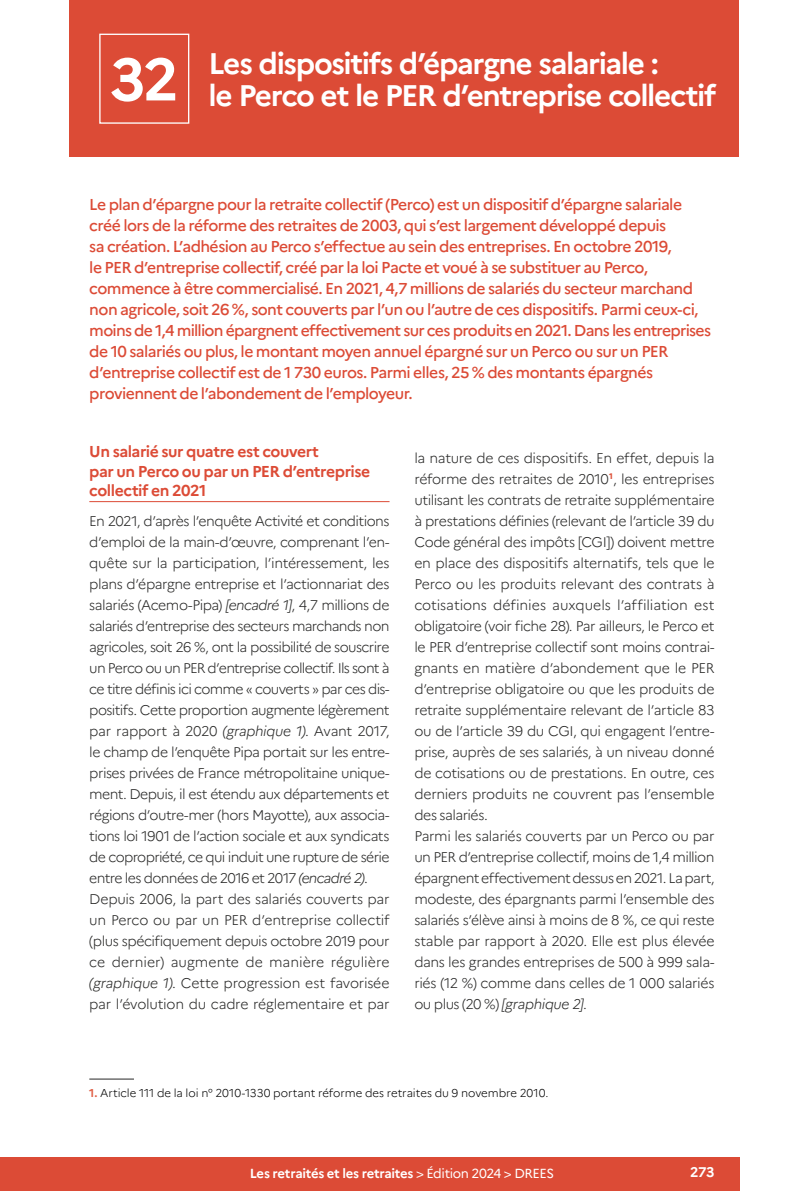
<style>
.page{position:relative;width:794px;height:1191px;background:#fff}
.page>*{position:absolute;margin:0;border:0;box-sizing:border-box;transform-origin:0 0}
.Fiche_num{font:700 59.5px "Marianne";color:#fff}
.Titre_1__Titre_fiche{font:700 29.75px/32.4px "Marianne";letter-spacing:-.045em;color:#fff}
.Chapô{font:500 15.75px/21px "Marianne";letter-spacing:-.04em;color:#dc4b36}
.Titre_2__Inter{font:700 15.75px/19.2px "Marianne";letter-spacing:-.03em;color:#dc4b36}
.Texte{font:300 14px/21px "Marianne";letter-spacing:-.025em;color:#272726;text-align:justify}
.t1{font:700 14px "Marianne";color:#fff}
.t2{font:700 13.12px "Marianne";letter-spacing:-.025em;color:#fff}
.t3{font:300 11.38px "Marianne";letter-spacing:-.005em;color:#000}
.s1{font-style:italic}
.s2{font-weight:700;color:#e06046}
.s3{font-weight:400}
</style>
<div class="page">
<div style="left:0;top:1157px;width:739px;height:34px;background:#dc4b36"></div>
<div style="left:69px;top:0;width:670px;height:156px;background:#dc4b36"></div>
<div style="left:99px;top:34px;width:90px;height:90px;border:1px solid #fff"></div>
<hr style="left:89px;top:1078px;width:45px;height:1px;background:#272726">
<hr style="left:89px;top:501px;width:300px;height:1px;background:#dc4b36">
<p class="Fiche_num" style="left:110px;top:43px;width:70px">32</p>
<p class="Titre_1__Titre_fiche" style="left:208px;top:47px;width:509px">Les dispositifs d’épargne salariale :<br>le Perco et le PER d’entreprise collectif</p>
<p class="Chapô" style="left:89px;top:194px;width:623px">Le plan d’épargne pour la retraite collectif (Perco) est un dispositif d’épargne salariale créé lors de la réforme des retraites de 2003, qui s’est largement développé depuis<br>sa création. L’adhésion au Perco s’effectue au sein des entreprises. En octobre 2019,<br>le PER d’entreprise collectif, créé par la loi Pacte et voué à se substituer au Perco, commence à être commercialisé. En 2021, 4,7 millions de salariés du secteur marchand non agricole, soit 26 %, sont couverts par l’un ou l’autre de ces dispositifs. Parmi ceux-ci, moins de 1,4 million épargnent effectivement sur ces produits en 2021. Dans les entreprises de 10 salariés ou plus, le montant moyen annuel épargné sur un Perco ou sur un PER d’entreprise collectif est de 1 730 euros. Parmi elles, 25 % des montants épargnés proviennent de l’abondement de l’employeur.</p>
<p class="Titre_2__Inter" style="left:89px;top:442px;width:282px">Un salarié sur quatre est couvert<br>par un Perco ou par un PER d’entreprise collectif en 2021</p>
<p class="Texte" style="left:89px;top:510px;width:302px">En 2021, d’après l’enquête Activité et conditions d’emploi de la main-d’œuvre, comprenant l’en&shy;quête sur la participation, l’intéressement, les plans d’épargne entreprise et l’actionnariat des salariés (Acemo-Pipa) <span class="s1">[encadré 1]</span>, 4,7 millions de salariés d’entreprise des secteurs marchands non agricoles, soit 26 %, ont la possibilité de souscrire un Perco ou un PER d’entreprise collectif. Ils sont à ce titre définis ici comme « couverts » par ces dis&shy;positifs. Cette proportion augmente légèrement par rapport à 2020 <span class="s1">(graphique 1)</span>. Avant 2017, le champ de l’enquête Pipa portait sur les entre&shy;prises privées de France métropolitaine unique&shy;ment. Depuis, il est étendu aux départements et régions d’outre-mer (hors Mayotte), aux associa&shy;tions loi 1901 de l’action sociale et aux syndicats de copropriété, ce qui induit une rupture de série entre les données de 2016 et 2017 <span class="s1">(encadré 2)</span>.</p>
<p class="Texte" style="left:89px;top:888px;width:302px">Depuis 2006, la part des salariés couverts par un Perco ou par un PER d’entreprise collectif (plus spécifiquement depuis octobre 2019 pour ce dernier) augmente de manière régulière <span class="s1">(graphique 1)</span>. Cette progression est favorisée par l’évolution du cadre réglementaire et par</p>
<p class="Texte" style="left:414px;top:447px;width:302px">la nature de ces dispositifs. En effet, depuis la réforme des retraites de 2010<sup>1</sup>, les entreprises utilisant les contrats de retraite supplémentaire à prestations définies (relevant de l’article 39 du Code général des impôts [CGI]) doivent mettre en place des dispositifs alternatifs, tels que le Perco ou les produits relevant des contrats à cotisations définies auxquels l’affiliation est obligatoire (voir fiche 28). Par ailleurs, le Perco et le PER d’entreprise collectif sont moins contrai&shy;gnants en matière d’abondement que le PER d’entreprise obligatoire ou que les produits de retraite supplémentaire relevant de l’article 83 ou de l’article 39 du CGI, qui engagent l’entre&shy;prise, auprès de ses salariés, à un niveau donné de cotisations ou de prestations. En outre, ces derniers produits ne couvrent pas l’ensemble des salariés.</p>
<p class="Texte" style="left:414px;top:825px;width:302px">Parmi les salariés couverts par un Perco ou par un PER d’entreprise collectif, moins de 1,4 million épargnent effectivement dessus en 2021. La part, modeste, des épargnants parmi l’ensemble des salariés s’élève ainsi à moins de 8 %, ce qui reste stable par rapport à 2020. Elle est plus élevée dans les grandes entreprises de 500 à 999 sala&shy;riés (12 %) comme dans celles de 1 000 salariés ou plus (20 %) <span class="s1">[graphique 2]</span>.</p>
<p class="t3" style="left:89px;top:1085px;width:461px"><span class="s2">1.</span> Article 111 de la loi n° 2010-1330 portant réforme des retraites du 9 novembre 2010.</p>
<p class="t2" style="left:250px;top:1165px;width:306px">Les retraités et les retraites <span class="s3">&gt; Édition 2024 &gt; DREES</span></p>
<p class="t1" style="left:690px;top:1163px;width:26px">273</p>
</div>
